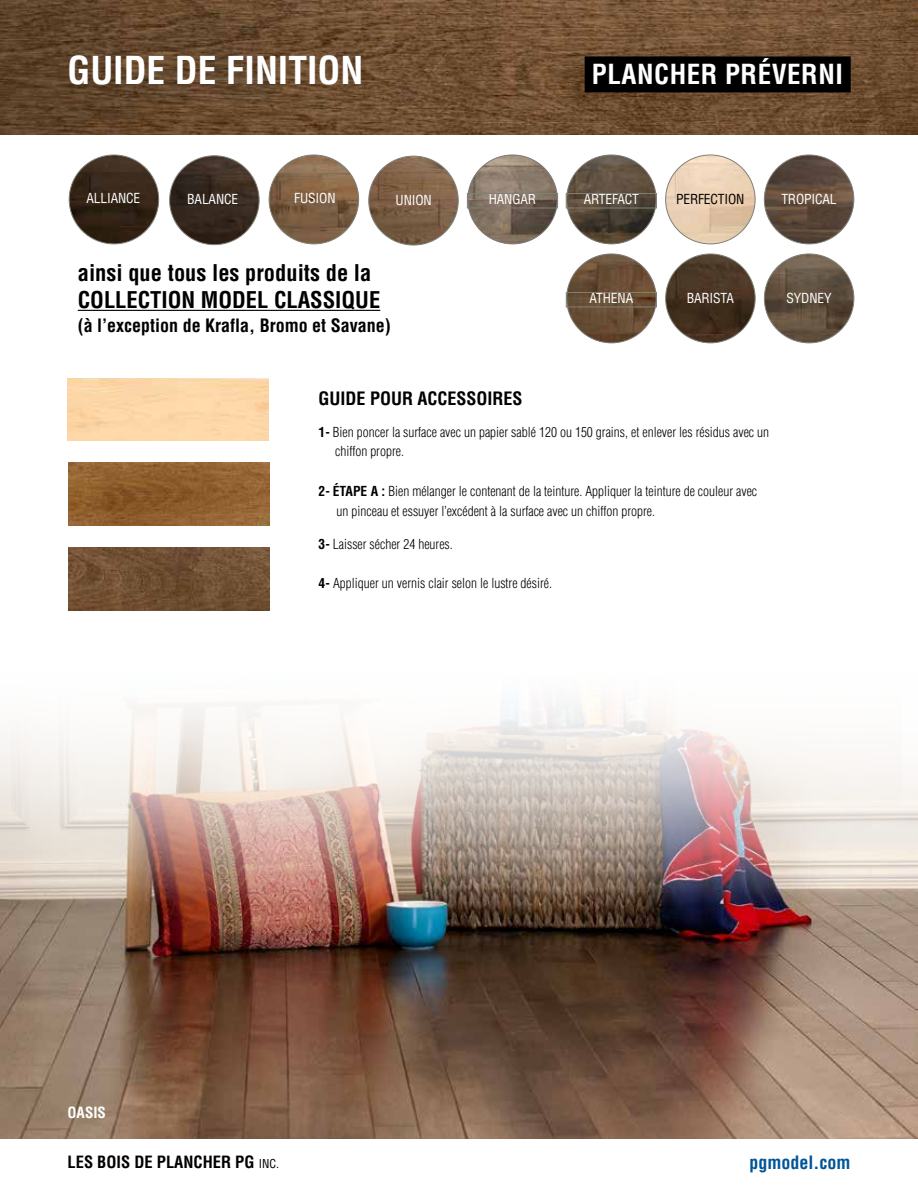
<style>
.page{position:relative;width:918px;height:1188px;background:#fff}
.page>*{position:absolute;margin:0;border:0;box-sizing:border-box;transform-origin:0 0}
.t1{font:700 condensed 37.5px "Helvetica";color:#fff}
.t2{font:700 condensed 27px "Helvetica";letter-spacing:.02em;color:#fff}
.t3{font:700 condensed 22.5px/27px "Helvetica";color:#000}
.t4{font:700 condensed 18px "Helvetica";color:#000}
.t5{font:700 condensed 18px "Helvetica";color:#005496}
.t6{font:700 condensed 16.5px "Helvetica";color:#000}
.t7{font:700 condensed 15px "Helvetica";color:#fff}
.t8{font:300 condensed 13.5px/19.5px "Helvetica";color:#000}
.t9{font:condensed 13.5px "Helvetica";letter-spacing:-.01em;color:#fff}
.t10{font:condensed 13.5px "Helvetica";letter-spacing:-.01em;color:#000}
.s1{font-weight:700}
.s2{font-weight:400;font-size:12px}
</style>
<div class="page">
<hr style="left:78px;top:310px;width:302px;height:1px;background:#000">
<img style="left:1px;top:1px;width:917px;height:134px">
<div style="left:585px;top:56px;width:266px;height:36px;background:#000"></div>
<img style="left:68px;top:463px;width:201px;height:63px">
<img style="left:1px;top:904px;width:917px;height:235px">
<img style="left:0;top:703px;width:918px;height:201px">
<img style="left:468px;top:155px;width:89px;height:89px;border-radius:44px">
<div style="left:467px;top:193px;width:91px;height:15px;border:1px solid #7e8079"></div>
<img style="left:764px;top:155px;width:90px;height:89px;border-radius:45px">
<img style="left:666px;top:155px;width:89px;height:89px;border-radius:45px">
<img style="left:369px;top:156px;width:89px;height:89px;border-radius:45px">
<img style="left:69px;top:155px;width:90px;height:89px;border-radius:45px">
<img style="left:170px;top:156px;width:89px;height:89px;border-radius:45px">
<img style="left:269px;top:155px;width:90px;height:89px;border-radius:45px">
<img style="left:567px;top:155px;width:89px;height:89px;border-radius:45px">
<div style="left:566px;top:193px;width:91px;height:15px;border:1px solid #7e8079"></div>
<img style="left:68px;top:548px;width:201px;height:62px">
<img style="left:764px;top:254px;width:90px;height:89px;border-radius:45px">
<img style="left:666px;top:254px;width:89px;height:89px;border-radius:45px">
<img style="left:567px;top:254px;width:89px;height:89px;border-radius:45px">
<div style="left:566px;top:292px;width:91px;height:15px;border:1px solid #7e8079"></div>
<div style="left:903px;top:606px;width:15px;height:208px;background:#fff"></div>
<h1 class="t1" style="left:68px;top:47px;width:297px">GUIDE DE FINITION</h1>
<h2 class="t2" style="left:592px;top:57px;width:252px">PLANCHER PRÉVERNI</h2>
<h1 class="t1" style="left:68px;top:47px;width:421px">PLANCH R DE B IS FRANC</h1>
<p class="t9" style="left:86px;top:190px;width:55px">ALLIANCE</p>
<p class="t9" style="left:187px;top:190px;width:52px">BALANCE</p>
<p class="t9" style="left:294px;top:190px;width:43px">FUSION</p>
<p class="t9" style="left:396px;top:192px;width:38px">UNION</p>
<p class="t9" style="left:489px;top:190px;width:49px">HANGAR</p>
<p class="t9" style="left:584px;top:190px;width:57px">ARTEFACT</p>
<p class="t10" style="left:676px;top:190px;width:70px">PERFECTION</p>
<p class="t9" style="left:781px;top:190px;width:57px">TROPICAL</p>
<h3 class="t3" style="left:78px;top:259px;width:304px">ainsi que tous les produits de la<br>COLLECTION MODEL CLASSIQUE</h3>
<h3 class="t4" style="left:78px;top:314px;width:315px">(à l’exception de Krafla, Bromo et Savane)</h3>
<p class="t9" style="left:590px;top:289px;width:45px">ATHENA</p>
<p class="t9" style="left:687px;top:289px;width:49px">BARISTA</p>
<p class="t9" style="left:787px;top:289px;width:47px">SYDNEY</p>
<h3 class="t4" style="left:319px;top:388px;width:206px">GUIDE POUR ACCESSOIRES</h3>
<p class="t8" style="left:335px;top:422px;width:436px;text-indent:-16px"><span class="s1">1-</span> Bien poncer la surface avec un papier sablé 120 ou 150 grains, et enlever les résidus avec un chiffon propre.</p>
<p class="t8" style="left:337px;top:481px;width:422px;text-indent:-18px"><span class="s1">2- ÉTAPE A :</span> Bien mélanger le contenant de la teinture. Appliquer la teinture de couleur avec un pinceau et essuyer l’excédent à la surface avec un chiffon propre.</p>
<p class="t8" style="left:319px;top:534px;width:136px"><span class="s1">3-</span> Laisser sécher 24 heures.</p>
<p class="t8" style="left:319px;top:574px;width:235px"><span class="s1">4-</span> Appliquer un vernis clair selon le lustre désiré.</p>
<p class="t7" style="left:68px;top:1103px;width:40px">OASIS</p>
<p class="t6" style="left:68px;top:1151px;width:213px">LES BOIS DE PLANCHER PG <span class="s2">INC.</span></p>
<h3 class="t5" style="left:750px;top:1151px;width:102px">pgmodel.com</h3>
</div>
